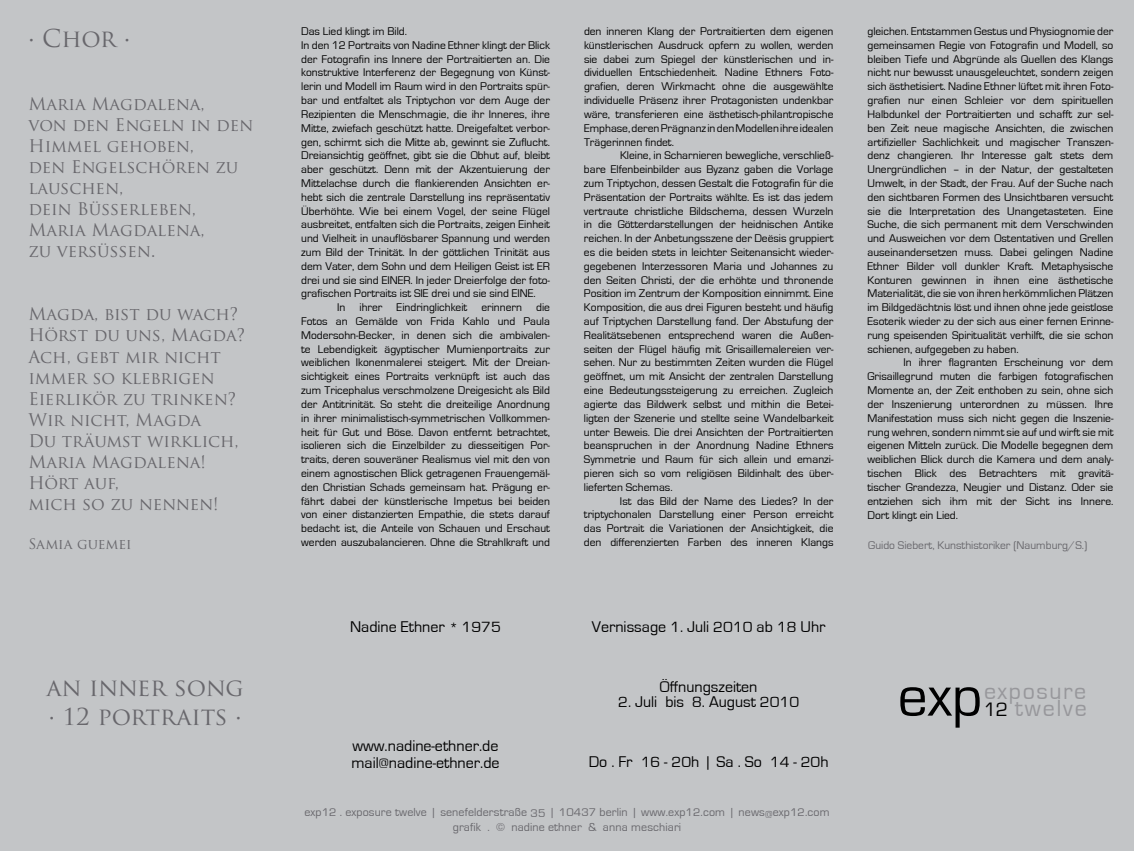
<style>
.page{position:relative;width:1134px;height:851px;background:#fff}
.page>*{position:absolute;margin:0;border:0;box-sizing:border-box;transform-origin:0 0}
.t1{font:60px "Eurostile";color:#000}
.t2{font:24px/28.8px "Trajan Pro";letter-spacing:-.01em;color:#68676c}
.t3{font:24px/17.9px "Eurostile";letter-spacing:.065em;color:#97979b;text-align:right}
.t4{font:20px "Eurostile";color:#000}
.t5{font:17px/21px "Trajan Pro";color:#68676c}
.t6{font:16px/17px "Eurostile";color:#000}
.t7{font:14px "Trajan Pro";color:#68676c}
.t8{font:12px/14.4px "Eurostile";letter-spacing:.01em;color:#68676c;text-align:center}
.t9{font:11.5px/13.8px "Eurostile";color:#000;text-align:justify}
.t10{font:11.5px "Eurostile";color:#68676c}
.s1{font-size:22.8px}
.s2{font-size:14px}
.s3{font-size:15.2px}
.s4{font-size:15.4px}
.s5{font-size:11.4px}
</style>
<div class="page">
<div style="left:0;top:0;width:1134px;height:850px;background:#c3c5c7"></div>
<p class="t9" style="left:867px;top:25px;width:247px">gleichen. Entstammen Gestus und Physiognomie der gemeinsamen Regie von Fotografin und Modell, so bleiben Tiefe und Abgründe als Quellen des Klangs nicht nur bewusst unausgeleuchtet, sondern zeigen sich ästhetisiert. Nadine Ethner lüftet mit ihren Foto&shy;grafien nur einen Schleier vor dem spirituellen Halbdunkel der Portraitierten und schafft zur sel&shy;ben Zeit neue magische Ansichten, die zwischen artifizieller Sachlichkeit und magischer Transzen&shy;denz changieren. Ihr Interesse galt stets dem Unergründlichen – in der Natur, der gestalteten Umwelt, in der Stadt, der Frau. Auf der Suche nach den sichtbaren Formen des Unsichtbaren versucht sie die Interpretation des Unangetasteten. Eine Suche, die sich permanent mit dem Verschwinden und Ausweichen vor dem Ostentativen und Grellen auseinandersetzen muss. Dabei gelingen Nadine Ethner Bilder voll dunkler Kraft. Metaphysische Konturen gewinnen in ihnen eine ästhetische Materialität, die sie von ihren herkömmlichen Plätzen im Bildgedächtnis löst und ihnen ohne jede geistlose Esoterik wieder zu der sich aus einer fernen Erinne&shy;rung speisenden Spiritualität verhilft, die sie schon schienen, aufgegeben zu haben.</p>
<p class="t9" style="left:867px;top:356px;width:247px;text-indent:36px">In ihrer flagranten Erscheinung vor dem Grisaillegrund muten die farbigen fotografischen Momente an, der Zeit enthoben zu sein, ohne sich der Inszenierung unterordnen zu müssen. Ihre Manifestation muss sich nicht gegen die Inszenie&shy;rung wehren, sondern nimmt sie auf und wirft sie mit eigenen Mitteln zurück. Die Modelle begegnen dem weiblichen Blick durch die Kamera und dem analy&shy;tischen Blick des Betrachters mit gravitä&shy;tischer Grandezza, Neugier und Distanz. Oder sie entziehen sich ihm mit der Sicht ins Innere.<br>Dort klingt ein Lied.</p>
<p class="t9" style="left:301px;top:25px;width:250px;text-align:left">Das Lied klingt im Bild.<br>In den 12 Portraits von Nadine Ethner klingt der Blick der Fotografin ins Innere der Portraitierten an. Die konstruktive Interferenz der Begegnung von Künst&shy;lerin und Modell im Raum wird in den Portraits spür&shy;bar und entfaltet als Triptychon vor dem Auge der Rezipienten die Menschmagie, die ihr Inneres, ihre Mitte, zwiefach geschützt hatte. Dreigefaltet verbor&shy;gen, schirmt sich die Mitte ab, gewinnt sie Zuflucht.<br>Dreiansichtig geöffnet, gibt sie die Obhut auf, bleibt aber geschützt. Denn mit der Akzentuierung der Mittelachse durch die flankierenden Ansichten er&shy;hebt sich die zentrale Darstellung ins repräsentativ Überhöhte. Wie bei einem Vogel, der seine Flügel ausbreitet, entfalten sich die Portraits, zeigen Einheit und Vielheit in unauflösbarer Spannung und werden zum Bild der Trinität. In der göttlichen Trinität aus dem Vater, dem Sohn und dem Heiligen Geist ist ER drei und sie sind EINER. In jeder Dreierfolge der foto&shy;grafischen Portraits ist SIE drei und sie sind EINE.</p>
<p class="t9" style="left:301px;top:301px;width:250px;text-indent:36px">In ihrer Eindringlichkeit erinnern die Fotos an Gemälde von Frida Kahlo und Paula Modersohn-Becker, in denen sich die ambivalen&shy;te Lebendigkeit ägyptischer Mumienportraits zur weiblichen Ikonenmalerei steigert. Mit der Dreian&shy;sichtigkeit eines Portraits verknüpft ist auch das zum Tricephalus verschmolzene Dreigesicht als Bild der Antitrinität. So steht die dreiteilige Anordnung in ihrer minimalistisch-symmetrischen Vollkommen&shy;heit für Gut und Böse. Davon entfernt betrachtet, isolieren sich die Einzelbilder zu diesseitigen Por&shy;traits, deren souveräner Realismus viel mit den von einem agnostischen Blick getragenen Frauengemäl&shy;den Christian Schads gemeinsam hat. Prägung er&shy;fährt dabei der künstlerische Impetus bei beiden von einer distanzierten Empathie, die stets darauf bedacht ist, die Anteile von Schauen und Erschaut werden auszubalancieren. Ohne die Strahlkraft und</p>
<p class="t9" style="left:584px;top:25px;width:251px">den inneren Klang der Portraitierten dem eigenen künstlerischen Ausdruck opfern zu wollen, werden sie dabei zum Spiegel der künstlerischen und in&shy;dividuellen Entschiedenheit. Nadine Ethners Foto&shy;grafien, deren Wirkmacht ohne die ausgewählte individuelle Präsenz ihrer Protagonisten undenkbar wäre, transferieren eine ästhetisch-philantropische Emphase, deren Prägnanz in den Modellen ihre idealen Trägerinnen findet.</p>
<p class="t9" style="left:584px;top:149px;width:251px;text-indent:36px">Kleine, in Scharnieren bewegliche, verschließ&shy;bare Elfenbeinbilder aus Byzanz gaben die Vorlage zum Triptychon, dessen Gestalt die Fotografin für die Präsentation der Portraits wählte. Es ist das jedem vertraute christliche Bildschema, dessen Wurzeln in die Götterdarstellungen der heidnischen Antike reichen. In der Anbetungsszene der Deësis gruppiert es die beiden stets in leichter Seitenansicht wieder&shy;gegebenen Interzessoren Maria und Johannes zu den Seiten Christi, der die erhöhte und thronende Position im Zentrum der Komposition einnimmt. Eine Komposition, die aus drei Figuren besteht und häufig auf Triptychen Darstellung fand. Der Abstufung der Realitätsebenen entsprechend waren die Außen&shy;seiten der Flügel häufig mit Grisaillemalereien ver&shy;sehen. Nur zu bestimmten Zeiten wurden die Flügel geöffnet, um mit Ansicht der zentralen Darstellung eine Bedeutungssteigerung zu erreichen. Zugleich agierte das Bildwerk selbst und mithin die Betei&shy;ligten der Szenerie und stellte seine Wandelbarkeit unter Beweis. Die drei Ansichten der Portraitierten beanspruchen in der Anordnung Nadine Ethners Symmetrie und Raum für sich allein und emanzi&shy;pieren sich so vom religiösen Bildinhalt des über&shy;lieferten Schemas.</p>
<p class="t9" style="left:584px;top:494px;width:251px;text-indent:36px">Ist das Bild der Name des Liedes? In der triptychonalen Darstellung einer Person erreicht das Portrait die Variationen der Ansichtigkeit, die den differenzierten Farben des inneren Klangs</p>
<h2 class="t2" style="left:28px;top:24px;width:103px">∙ Chor ∙</h2>
<h3 class="t5" style="left:28px;top:93px;width:227px">Maria Magdalena,<br>von den Engeln in den<br>Himmel gehoben,<br>den Engelschören zu lauschen,<br>dein Büßerleben,<br>Maria Magdalena,<br>zu versüßen.</h3>
<h3 class="t5" style="left:28px;top:303px;width:218px">Magda, bist du wach?<br>Hörst du uns, Magda?<br>Ach, gebt mir nicht immer so klebrigen<br>Eierlikör zu trinken?<br>Wir nicht, Magda<br>Du träumst wirklich,<br>Maria Magdalena!<br>Hört auf,<br>mich so zu nennen!</h3>
<p class="t7" style="left:28px;top:535px;width:105px">Samia guemei</p>
<p class="t10" style="left:868px;top:538px;width:220px">Guido Siebert, Kunsthistoriker (Naumburg/S.)</p>
<h2 class="t2" style="left:47px;top:672px;width:198px">an inner song ∙ <span class="s1">12</span> portraits ∙</h2>
<h3 class="t6" style="left:350px;top:618px;width:152px">Nadine Ethner <span class="s2">*</span> <span class="s3">1975</span></h3>
<h3 class="t6" style="left:592px;top:618px;width:235px">Vernissage <span class="s3">1</span>. Juli <span class="s3">2010</span> ab <span class="s3">18</span> Uhr</h3>
<h3 class="t6" style="left:660px;top:678px;width:99px">Öffnungszeiten</h3>
<h3 class="t6" style="left:618px;top:693px;width:182px"><span class="s3">2</span>. Juli bis <span class="s4">8</span>. August <span class="s3">2010</span></h3>
<h3 class="t6" style="left:351px;top:737px;width:150px">www.nadine-ethner.de mail@nadine-ethner.de</h3>
<p class="t8" style="left:304px;top:805px;width:527px">exp<span class="s5">12</span> . exposure twelve | senefelderstraße <sub>35</sub> | <span class="s5">10437</span> berlin | www.exp<span class="s5">12</span>.com | news@exp<span class="s5">12</span>.com grafik . © nadine ethner &amp; anna meschiari</p>
<h3 class="t6" style="left:589px;top:753px;width:241px">Do . Fr <span class="s3">16</span> - <span class="s3">20</span>h | Sa . So <span class="s3">14</span> - <span class="s3">20</span>h</h3>
<h2 class="t3" style="left:984px;top:682px;width:104px">exposure twelve</h2>
<h1 class="t1" style="left:897px;top:663px;width:86px">exp</h1>
<h3 class="t4" style="left:984px;top:699px;width:26px">12</h3>
</div>
